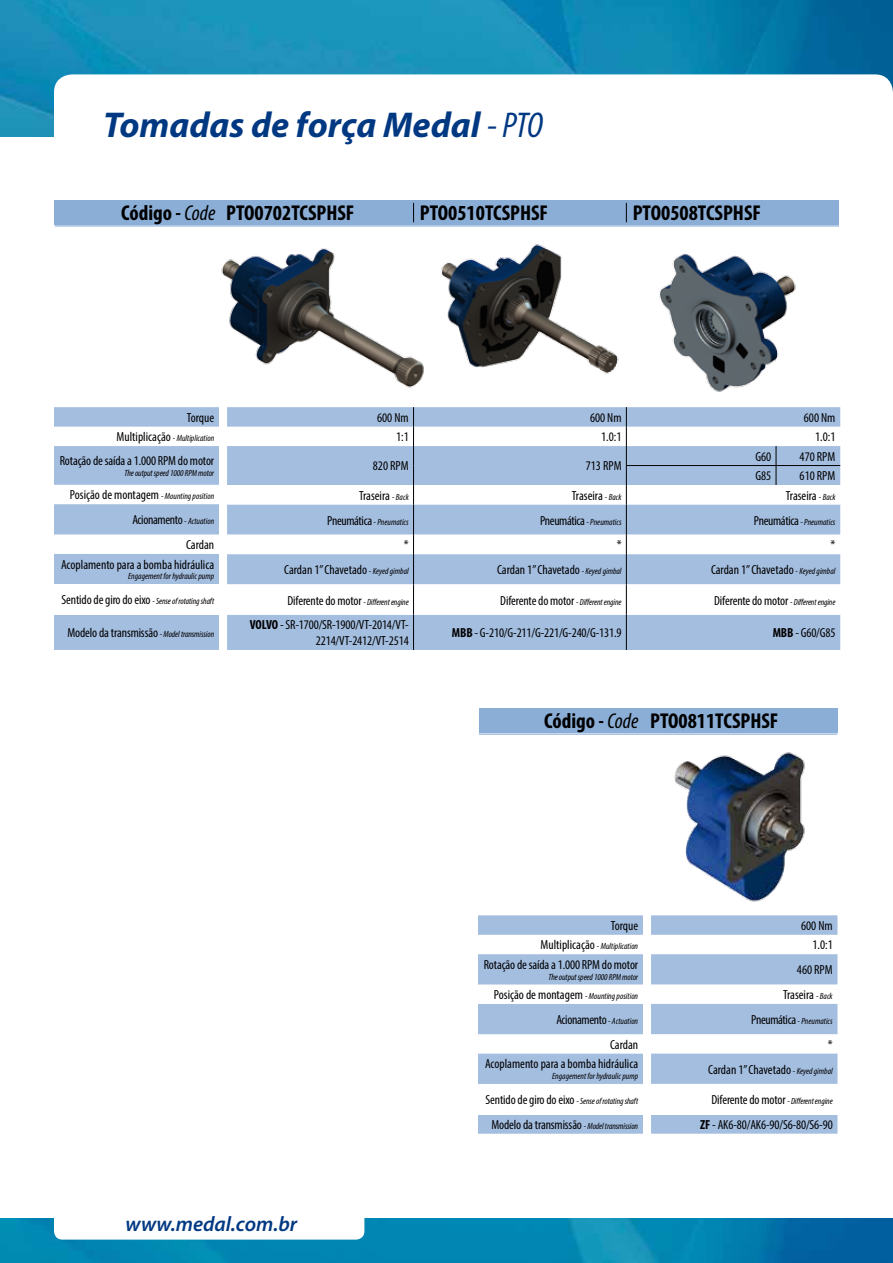
<style>
.page{position:relative;width:893px;height:1263px;background:#fff}
.page>*{position:absolute;margin:0;border:0;box-sizing:border-box;transform-origin:0 0}
.t1{font:italic 700 36px "Myriad Pro";color:#003882}
.t2{font:700 condensed 21.6px "Myriad Pro";color:#000}
.t3{font:italic 600 21px "Myriad Pro";color:#003882}
.t4{font:condensed 13.2px/24.9px "Myriad Pro";letter-spacing:-.01em;color:#000;text-align:right}
.t5{font:italic condensed 9px "Myriad Pro";color:#000}
.s1{font-weight:400;font-stretch:condensed}
.s2{font-weight:400;font-style:italic}
.s3{font-style:normal;font-size:13.2px}
.s4{font-style:italic;font-size:9px}
.s5{font-weight:700}
</style>
<div class="page">
<img style="left:0;top:0;width:893px;height:136px">
<svg style="left:54px;top:74px;width:839px;height:62px"></svg>
<div style="left:55px;top:200px;width:784px;height:24px;background:#8baed7"></div>
<div style="left:479px;top:708px;width:358px;height:24px;background:#8baed7"></div>
<hr style="left:55px;top:225px;width:784px;height:1px;background:#8baed7">
<hr style="left:479px;top:733px;width:358px;height:2px;background:#8baed7">
<svg style="left:54px;top:407px;width:165px;height:243px"></svg>
<div style="left:54px;top:584px;width:165px;height:30px;background:#fff"></div>
<svg style="left:478px;top:915px;width:165px;height:219px"></svg>
<div style="left:478px;top:1084px;width:165px;height:30px;background:#fff"></div>
<div style="left:227px;top:554px;width:613px;height:96px;background:#a4bee0"></div>
<svg style="left:227px;top:584px;width:613px;height:31px"></svg>
<hr style="left:413px;top:554px;width:1px;height:30px;background:#000">
<hr style="left:626px;top:554px;width:1px;height:30px;background:#000">
<hr style="left:413px;top:584px;width:1px;height:31px;background:#000">
<hr style="left:626px;top:584px;width:1px;height:31px;background:#000">
<hr style="left:413px;top:615px;width:1px;height:35px;background:#000">
<hr style="left:626px;top:615px;width:1px;height:35px;background:#000">
<svg style="left:227px;top:407px;width:613px;height:147px"></svg>
<hr style="left:626px;top:465px;width:150px;height:1px;background:#000">
<hr style="left:776px;top:465px;width:64px;height:1px;background:#000">
<svg style="left:651px;top:915px;width:186px;height:219px"></svg>
<div style="left:651px;top:1084px;width:186px;height:30px;background:#fff"></div>
<img style="left:0;top:1218px;width:893px;height:45px">
<div style="left:54px;top:1199px;width:310px;height:40px;background:#fff;border-radius:9px"></div>
<svg style="left:413px;top:203px;width:1px;height:19px"></svg>
<svg style="left:626px;top:203px;width:1px;height:19px"></svg>
<img style="left:221px;top:248px;width:203px;height:140px">
<img style="left:674px;top:752px;width:131px;height:150px">
<img style="left:441px;top:244px;width:178px;height:130px">
<img style="left:659px;top:254px;width:137px;height:138px">
<h1 class="t1" style="left:103px;top:102px;width:442px">Tomadas de força Medal <span class="s1">- PTO</span></h1>
<h2 class="t2" style="left:121px;top:199px;width:96px">Código - <span class="s2">Code</span></h2>
<h2 class="t2" style="left:226px;top:199px;width:121px">PTO0702TCSPHSF</h2>
<h2 class="t2" style="left:420px;top:199px;width:121px">PTO0510TCSPHSF</h2>
<h2 class="t2" style="left:633px;top:199px;width:121px">PTO0508TCSP HSF</h2>
<p class="t4" style="left:187px;top:405px;width:29px">Torque</p>
<p class="t5" style="left:117px;top:433px;width:99px"><span class="s3">Multiplicação</span> - Multiplication</p>
<p class="t4" style="left:60px;top:448px;width:156px">Rotação de saída a 1.000 RPM do motor</p>
<p class="t5" style="left:124px;top:467px;width:91px">The output speed 1000 RPM motor</p>
<p class="t4" style="left:70px;top:482px;width:146px">Posição de montagem <span class="s4">- Mounting position<br></span>Acionamento <span class="s4">- Actuation<br></span>Cardan</p>
<p class="t4" style="left:61px;top:552px;width:155px">Acoplamento para a bomba hidráulica</p>
<p class="t5" style="left:128px;top:571px;width:87px">Engagement for hydraulic pump</p>
<p class="t5" style="left:62px;top:596px;width:154px"><span class="s3">Sentido de giro do eixo</span> - Sense of rotating shaft</p>
<p class="t4" style="left:67px;top:620px;width:148px">Modelo da transmissão <span class="s4">- Model transmission</span></p>
<p class="t4" style="left:377px;top:405px;width:33px">600 Nm</p>
<p class="t4" style="left:590px;top:405px;width:33px">600 Nm</p>
<p class="t4" style="left:804px;top:405px;width:33px">600 Nm</p>
<p class="t4" style="left:396px;top:424px;width:14px">1:1</p>
<p class="t4" style="left:601px;top:424px;width:22px">1.0:1</p>
<p class="t4" style="left:815px;top:424px;width:22px">1.0:1</p>
<p class="t4" style="left:373px;top:453px;width:37px">820 RPM</p>
<p class="t4" style="left:586px;top:453px;width:37px">713 RPM</p>
<p class="t4" style="left:755px;top:444px;width:17px">G60</p>
<p class="t4" style="left:800px;top:444px;width:37px">470 RPM</p>
<p class="t4" style="left:755px;top:463px;width:17px">G85</p>
<p class="t4" style="left:800px;top:463px;width:37px">610 RPM</p>
<p class="t4" style="left:359px;top:483px;width:51px">Traseira <span class="s4">- Back</span></p>
<p class="t4" style="left:572px;top:483px;width:51px">Traseira <span class="s4">- Back</span></p>
<p class="t4" style="left:786px;top:483px;width:51px">Traseira <span class="s4">- Back</span></p>
<p class="t5" style="left:327px;top:516px;width:83px"><span class="s3">Pneumática</span> - Pneumatics</p>
<p class="t5" style="left:540px;top:516px;width:83px"><span class="s3">Pneumática</span> - Pneumatics</p>
<p class="t5" style="left:754px;top:516px;width:83px"><span class="s3">Pneumática</span> - Pneumatics</p>
<p class="t4" style="left:404px;top:532px;width:6px">*</p>
<p class="t4" style="left:617px;top:532px;width:6px">*</p>
<p class="t4" style="left:830px;top:532px;width:6px">*</p>
<p class="t4" style="left:284px;top:557px;width:126px">Cardan 1” Chavetado <span class="s4">- Keyed gimbal</span></p>
<p class="t4" style="left:497px;top:557px;width:126px">Cardan 1” Chavetado <span class="s4">- Keyed gimbal</span></p>
<p class="t4" style="left:711px;top:557px;width:126px">Cardan 1” Chavetado <span class="s4">- Keyed gimbal</span></p>
<p class="t4" style="left:287px;top:587px;width:123px">Diferente do motor <span class="s4">- Different engine</span></p>
<p class="t4" style="left:500px;top:587px;width:123px">Diferente do motor <span class="s4">- Different engine</span></p>
<p class="t4" style="left:714px;top:587px;width:123px">Diferente do motor <span class="s4">- Different engine</span></p>
<p class="t4" style="left:250px;top:617px;width:161px;line-height:15.8px"><span class="s5">VOLVO</span> - SR-1700/SR-1900/VT-2014/VT-<br>2214/VT-2412/VT-2514</p>
<p class="t4" style="left:452px;top:620px;width:171px"><span class="s5">MBB</span> - G-210/G-211/G-221/G-240/G-131.9</p>
<p class="t4" style="left:773px;top:620px;width:64px"><span class="s5">MBB</span> - G60/G85</p>
<h2 class="t2" style="left:544px;top:707px;width:96px">Código - <span class="s2">Code</span></h2>
<h2 class="t2" style="left:650px;top:707px;width:121px">PTO0811TCSPHSF</h2>
<p class="t4" style="left:611px;top:913px;width:29px">Torque</p>
<p class="t5" style="left:541px;top:941px;width:99px"><span class="s3">Multiplicação</span> - Multiplication</p>
<p class="t4" style="left:484px;top:952px;width:156px">Rotação de saída a 1.000 RPM do motor</p>
<p class="t5" style="left:548px;top:971px;width:91px">The output speed 1000 RPM motor</p>
<p class="t4" style="left:494px;top:982px;width:146px">Posição de montagem <span class="s4">- Mounting position<br></span>Acionamento <span class="s4">- Actuation<br></span>Cardan</p>
<p class="t4" style="left:485px;top:1051px;width:155px">Acoplamento para a bomba hidráulica</p>
<p class="t5" style="left:552px;top:1071px;width:87px">Engagement for hydraulic pump</p>
<p class="t5" style="left:486px;top:1095px;width:154px"><span class="s3">Sentido de giro do eixo</span> - Sense of rotating shaft</p>
<p class="t4" style="left:491px;top:1112px;width:148px">Modelo da transmissão <span class="s4">- Model transmission</span></p>
<p class="t4" style="left:801px;top:916px;width:33px;line-height:19.5px">600 Nm<br>1.0:1</p>
<p class="t4" style="left:783px;top:957px;width:51px">460 RPM<br>Traseira <span class="s4">- Back</span></p>
<p class="t5" style="left:751px;top:1015px;width:83px"><span class="s3">Pneumática</span> - Pneumatics</p>
<p class="t4" style="left:708px;top:1032px;width:126px">*<br>Cardan 1” Chavetado <span class="s4">- Keyed gimbal</span></p>
<p class="t4" style="left:700px;top:1087px;width:134px">Diferente do motor <span class="s4">- Different engine<br></span><span class="s5">ZF</span> - AK6-80/AK6-90/S6-80/S6-90</p>
<h3 class="t3" style="left:126px;top:1210px;width:173px">www.medal.com.br</h3>
</div>
